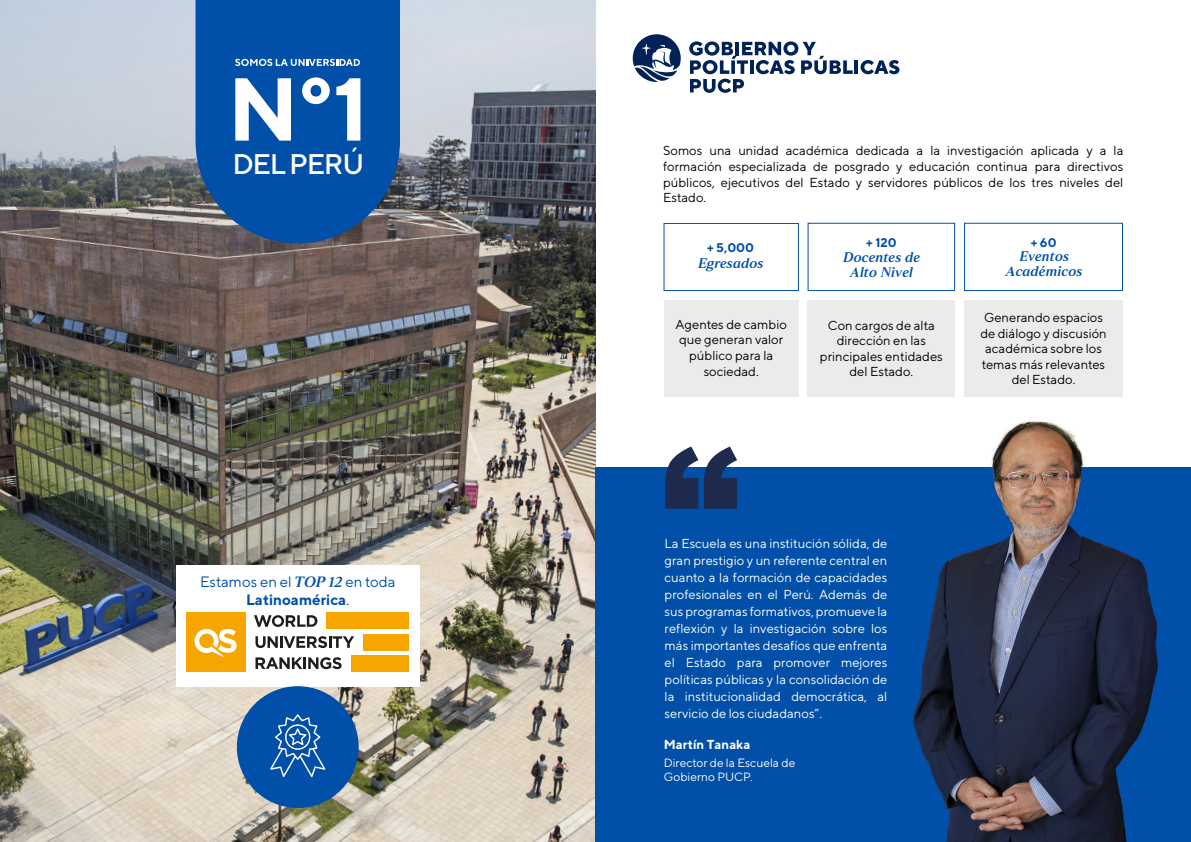
<style>
.page{position:relative;width:1191px;height:842px;background:#fff}
.page>*{position:absolute;margin:0;border:0;box-sizing:border-box;transform-origin:0 0}
.t1{font:500 28.4px "TT Norms";letter-spacing:-.05em;color:#fff}
.t2{font:15px/18px "TT Norms";color:#004fa8;text-align:center}
.t3{font:14px/15px "Strato Pro Demi Bold It";color:#004fa8;text-align:center}
.t4{font:13px/15.6px "TT Norms";color:#000;text-align:center}
.t5{font:13px/17px "TT Norms";color:#fff;text-align:justify}
.t6{font:700 13px "TT Norms";color:#fff}
.t7{font:700 12.6px "TT Norms";color:#004fa8}
.t8{font:12px/14.4px "TT Norms";color:#fff}
.s1{font-family:"Strato Pro Demi Bold It"}
.s2{font-weight:700}
</style>
<div class="page">
<div style="left:664px;top:300px;width:134px;height:97px;background:#ebebeb"></div>
<div style="left:808px;top:300px;width:147px;height:97px;background:#ebebeb"></div>
<div style="left:964px;top:300px;width:158px;height:97px;background:#ebebeb"></div>
<img style="left:0;top:0;width:595px;height:842px">
<svg style="left:633px;top:34px;width:47px;height:48px"></svg>
<hr style="left:854px;top:60px;width:4px;height:14px;background:#002257">
<svg style="left:860px;top:60px;width:39px;height:14px"></svg>
<svg style="left:689px;top:41px;width:163px;height:52px"></svg>
<svg style="left:195px;top:0;width:205px;height:243px;background:#0c52a1"></svg>
<svg style="left:235px;top:59px;width:125px;height:7px"></svg>
<svg style="left:235px;top:78px;width:56px;height:63px"></svg>
<svg style="left:302px;top:77px;width:28px;height:27px"></svg>
<svg style="left:336px;top:78px;width:24px;height:63px"></svg>
<div style="left:176px;top:565px;width:243px;height:121px;background:#fff"></div>
<div style="left:237px;top:686px;width:122px;height:122px;background:#004fa8;border-radius:50%"></div>
<svg style="left:270px;top:714px;width:55px;height:63px"></svg>
<svg style="left:254px;top:615px;width:63px;height:12px"></svg>
<svg style="left:255px;top:636px;width:99px;height:12px"></svg>
<svg style="left:255px;top:657px;width:86px;height:12px"></svg>
<div style="left:186px;top:612px;width:59px;height:60px;background:#f7a600"></div>
<svg style="left:194px;top:628px;width:43px;height:29px"></svg>
<div style="left:326px;top:612px;width:82px;height:17px;background:#f7a600"></div>
<div style="left:363px;top:634px;width:45px;height:16px;background:#f7a600"></div>
<div style="left:351px;top:655px;width:57px;height:17px;background:#f7a600"></div>
<div style="left:663px;top:223px;width:136px;height:68px;border:1px solid #004fa8"></div>
<div style="left:807px;top:223px;width:148px;height:68px;border:1px solid #004fa8"></div>
<div style="left:964px;top:223px;width:159px;height:68px;border:1px solid #004fa8"></div>
<div style="left:595px;top:467px;width:596px;height:375px;background:#004fa8"></div>
<svg style="left:665px;top:446px;width:72px;height:63px"></svg>
<img style="left:913px;top:390px;width:245px;height:452px">
<h1 class="t1" style="left:232px;top:146px;width:133px">DEL PERÚ</h1>
<p class="t2" style="left:200px;top:572px;width:197px">Estamos en el <span class="s1">TOP 12</span> en toda<br><span class="s2">Latinoamérica</span>.</p>
<p class="t4" style="left:663px;top:143px;width:462px;text-align:justify">Somos una unidad académica dedicada a la investigación aplicada y a la formación especializada de posgrado y educación continua para directivos públicos, ejecutivos del Estado y servidores públicos de los tres niveles del Estado.</p>
<p class="t7" style="left:707px;top:240px;width:49px">+ 5,000</p>
<p class="t3" style="left:698px;top:256px;width:67px">Egresados</p>
<p class="t7" style="left:866px;top:234px;width:32px">+ 120</p>
<p class="t3" style="left:843px;top:249px;width:79px">Docentes de<br>Alto Nivel</p>
<p class="t7" style="left:1030px;top:234px;width:27px">+ 60</p>
<p class="t3" style="left:1006px;top:249px;width:78px">Eventos<br>Académicos</p>
<p class="t4" style="left:675px;top:316px;width:113px">Agentes de cambio que generan valor público para la sociedad.</p>
<p class="t4" style="left:820px;top:317px;width:124px">Con cargos de alta dirección en las principales entidades del Estado.</p>
<p class="t4" style="left:980px;top:309px;width:128px">Generando espacios de diálogo y discusión académica sobre los temas más relevantes del Estado.</p>
<p class="t5" style="left:664px;top:535px;width:224px">La Escuela es una institución sólida, de gran prestigio y un referente central en cuanto a la formación de capacidades profesionales en el Perú. Además de sus programas formativos, promueve la reflexión y la investigación sobre los más importantes desafíos que enfrenta el Estado para promover mejores políticas públicas y la consolidación de la institucionalidad democrática, al servicio de los ciudadanos”.</p>
<p class="t6" style="left:664px;top:736px;width:88px">Martín Tanaka</p>
<p class="t8" style="left:664px;top:755px;width:133px">Director de la Escuela de<br>Gobierno PUCP.</p>
</div>
